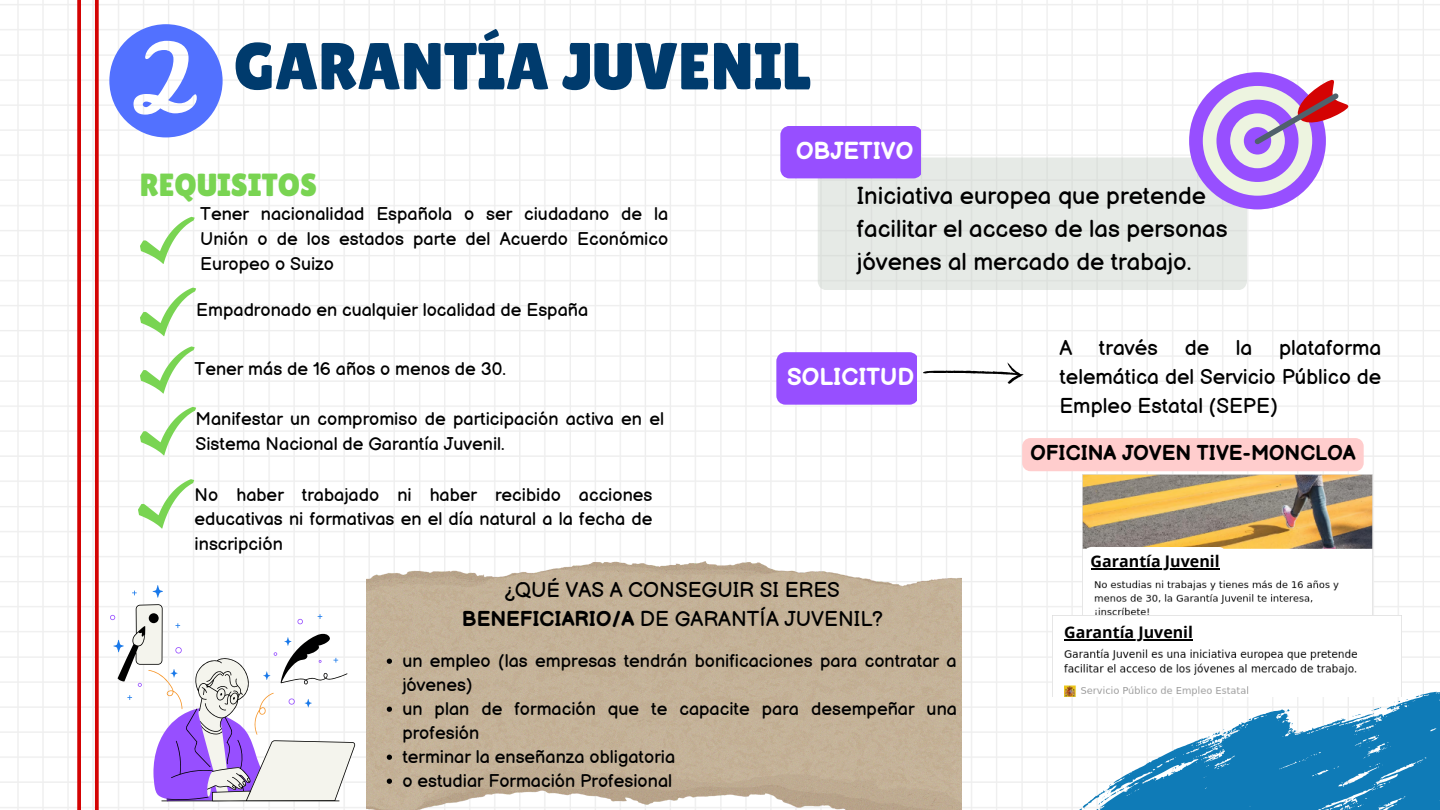
<style>
.page{position:relative;width:1440px;height:810px;background:#fff}
.page>*{position:absolute;margin:0;border:0;box-sizing:border-box;transform-origin:0 0}
.t1{font:66.4px "Lilita One";color:#003b6d}
.t2{font:32px "Lilita One";color:#79d452}
.t3{font:24px/33px "Balsamiq Sans";color:#000}
.t4{font:700 24px "Balsamiq Sans";color:#fff}
.t5{font:21px/29.2px "Balsamiq Sans";color:#000;text-align:justify}
.t6{font:700 21px "Balsamiq Sans";color:#000}
.t7{font:18px/24.8px "Balsamiq Sans";color:#000;text-align:justify}
.t8{font:700 16px "Open Sans";color:#000}
.s1{font-weight:700}
</style>
<div class="page">
<svg style="left:77px;top:0;width:4px;height:810px;background:#d61212"></svg>
<svg style="left:95px;top:0;width:4px;height:810px;background:#d61515"></svg>
<svg style="left:140px;top:217px;width:55px;height:47px"></svg>
<svg style="left:140px;top:288px;width:56px;height:48px"></svg>
<svg style="left:140px;top:346px;width:55px;height:48px"></svg>
<svg style="left:140px;top:407px;width:56px;height:49px"></svg>
<svg style="left:138px;top:479px;width:56px;height:50px"></svg>
<div style="left:818px;top:157px;width:429px;height:133px;background:#e6eae6"></div>
<div style="left:780px;top:126px;width:141px;height:52px;background:#974fff"></div>
<svg style="left:1052px;top:691px;width:388px;height:119px"></svg>
<svg style="left:1189px;top:72px;width:170px;height:137px"></svg>
<svg style="left:109px;top:24px;width:114px;height:113px"></svg>
<div style="left:776px;top:352px;width:141px;height:53px;background:#974fff"></div>
<img style="left:909px;top:355px;width:170px;height:37px">
<img style="left:1083px;top:475px;width:290px;height:141px">
<img style="left:367px;top:561px;width:595px;height:249px">
<img style="left:1052px;top:616px;width:349px;height:80px">
<svg style="left:110px;top:585px;width:228px;height:217px"></svg>
<svg style="left:118px;top:604px;width:237px;height:197px"></svg>
<div style="left:1022px;top:438px;width:342px;height:33px;background:#ffcdcd"></div>
<svg style="left:387px;top:659px;width:5px;height:5px"></svg>
<svg style="left:387px;top:707px;width:5px;height:5px"></svg>
<svg style="left:387px;top:755px;width:5px;height:5px"></svg>
<svg style="left:387px;top:779px;width:5px;height:5px"></svg>
<svg style="left:1084px;top:547px;width:142px;height:28px"></svg>
<hr style="left:1091px;top:568px;width:129px;height:2px;background:#000">
<div style="left:1058px;top:618px;width:142px;height:28px;background:#fff;border-radius:7px"></div>
<hr style="left:1064px;top:640px;width:129px;height:1px;background:#000">
<h1 class="t1" style="left:234px;top:28px;width:579px">GARANTÍA JUVENIL</h1>
<h2 class="t2" style="left:140px;top:167px;width:179px">REQUISITOS</h2>
<p class="t7" style="left:200px;top:203px;width:470px">Tener nacionalidad Española o ser ciudadano de la Unión o de los estados parte del Acuerdo Económico Europeo o Suizo</p>
<p class="t7" style="left:196px;top:299px;width:393px">Empadronado en cualquier localidad de España</p>
<p class="t7" style="left:195px;top:357px;width:313px">Tener más de 16 años o menos de 30.</p>
<p class="t7" style="left:195px;top:408px;width:470px">Manifestar un compromiso de participación activa en el<br>Sistema Nacional de Garantía Juvenil.</p>
<p class="t7" style="left:195px;top:483px;width:459px">No haber trabajado ni haber recibido acciones educativas ni formativas en el día natural a la fecha de inscripción</p>
<h3 class="t4" style="left:796px;top:137px;width:119px">OBJETIVO</h3>
<h3 class="t3" style="left:857px;top:181px;width:372px">Iniciativa europea que pretende facilitar el acceso de las personas jóvenes al mercado de trabajo.</h3>
<h3 class="t4" style="left:787px;top:364px;width:128px">SOLICITUD</h3>
<p class="t5" style="left:1059px;top:334px;width:14px">A</p>
<p class="t5" style="left:1099px;top:334px;width:61px">través</p>
<p class="t5" style="left:1185px;top:334px;width:26px">de</p>
<p class="t5" style="left:1236px;top:334px;width:18px">la</p>
<p class="t5" style="left:1059px;top:334px;width:323px;text-indent:220px">plataforma telemática del Servicio Público de Empleo Estatal (SEPE)</p>
<p class="t6" style="left:1031px;top:441px;width:327px">OFICINA JOVEN TIVE-MONCLOA</p>
<p class="t8" style="left:1091px;top:550px;width:130px">Garantía Juvenil</p>
<p class="t5" style="left:462px;top:576px;width:423px;text-align:center">¿QUÉ VAS A CONSEGUIR SI ERES<br><span class="s1">BENEFICIARIO/A</span> DE GARANTÍA JUVENIL?</p>
<p class="t7" style="left:402px;top:649px;width:556px;line-height:24px;text-align:left">un empleo (las empresas tendrán bonificaciones para contratar a jóvenes)<br>un plan de formación que te capacite para desempeñar una profesión<br>terminar la enseñanza obligatoria<br>o estudiar Formación Profesional</p>
<p class="t8" style="left:1064px;top:621px;width:130px">Garantía Juvenil</p>
</div>
